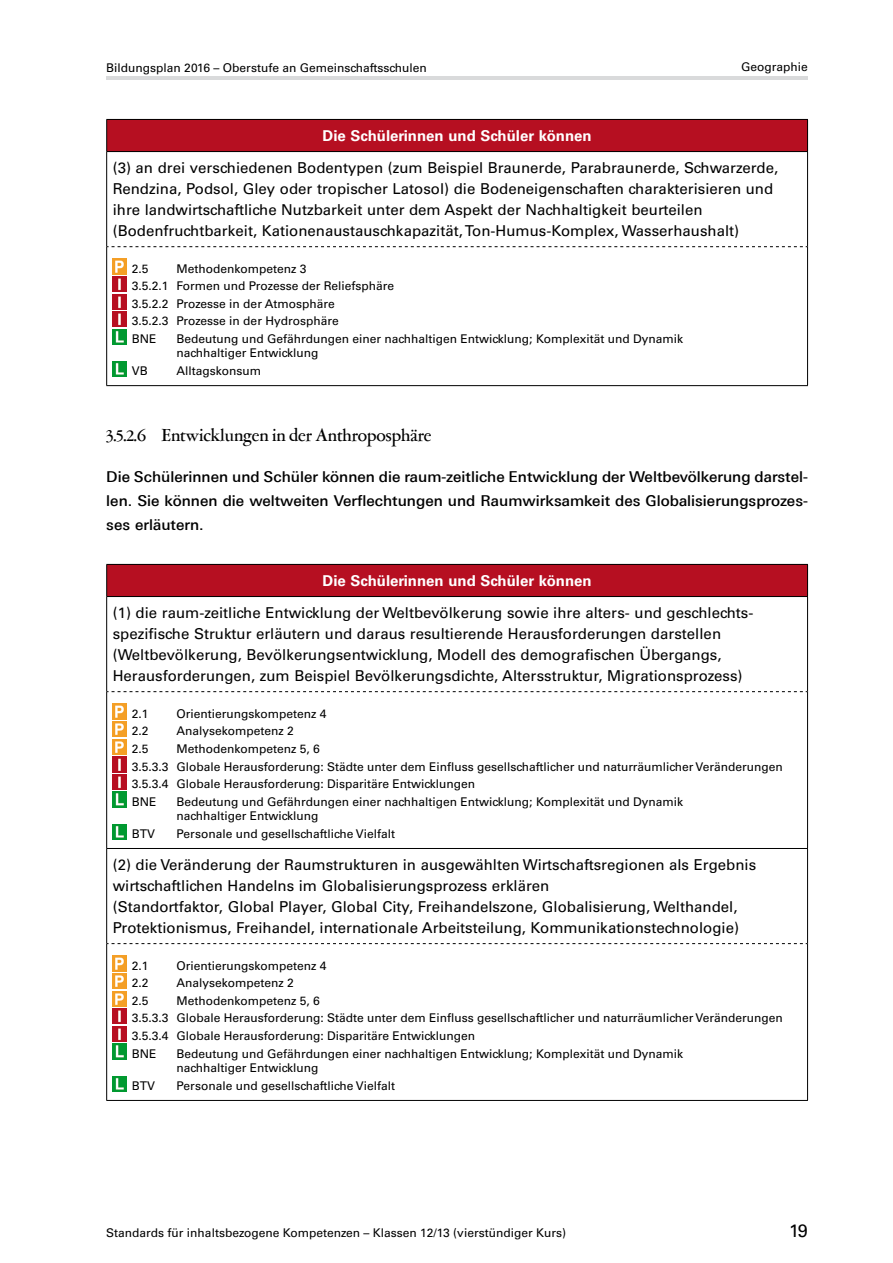
<style>
.page{position:relative;width:893px;height:1263px;background:#fff}
.page>*{position:absolute;margin:0;border:0;box-sizing:border-box;transform-origin:0 0}
.t1{font:500 19.5px "Garamont Amst SH";color:#000}
.t2{font:18px "Univers LT Std";color:#000}
.t3{font:15px/21px "Univers LT Std";color:#000}
.t4{font:500 15px/24px "Linotype Univers 530";color:#000;text-align:justify}
.t5{font:700 15px "Univers LT Std";color:#fff}
.t6{font:12px/17.5px "Univers LT Std";color:#000}
</style>
<div class="page">
<hr style="left:106px;top:77px;width:702px;height:3px;background:#d9dadb">
<div style="left:107px;top:119px;width:700px;height:33px;background:#b60f21"></div>
<hr style="left:106px;top:119px;width:702px;height:1px;background:#000">
<hr style="left:106px;top:120px;width:1px;height:31px;background:#000">
<hr style="left:807px;top:120px;width:1px;height:31px;background:#000">
<hr style="left:106px;top:151px;width:702px;height:1px;background:#000">
<hr style="left:106px;top:152px;width:1px;height:95px;background:#000">
<hr style="left:807px;top:152px;width:1px;height:95px;background:#000">
<svg style="left:107px;top:246px;width:700px;height:1px"></svg>
<hr style="left:106px;top:247px;width:1px;height:138px;background:#000">
<hr style="left:807px;top:247px;width:1px;height:138px;background:#000">
<hr style="left:106px;top:385px;width:702px;height:1px;background:#000">
<img style="left:113px;top:259px;width:14px;height:15px">
<img style="left:113px;top:277px;width:14px;height:15px">
<img style="left:113px;top:294px;width:14px;height:15px">
<img style="left:113px;top:312px;width:14px;height:15px">
<img style="left:113px;top:329px;width:14px;height:15px">
<img style="left:113px;top:361px;width:14px;height:15px">
<div style="left:107px;top:564px;width:700px;height:32px;background:#b60f21"></div>
<hr style="left:106px;top:564px;width:702px;height:1px;background:#000">
<hr style="left:106px;top:565px;width:1px;height:31px;background:#000">
<hr style="left:807px;top:565px;width:1px;height:31px;background:#000">
<hr style="left:106px;top:596px;width:702px;height:1px;background:#000">
<hr style="left:106px;top:597px;width:1px;height:95px;background:#000">
<hr style="left:807px;top:597px;width:1px;height:95px;background:#000">
<svg style="left:107px;top:691px;width:700px;height:1px"></svg>
<hr style="left:106px;top:692px;width:1px;height:156px;background:#000">
<hr style="left:807px;top:692px;width:1px;height:156px;background:#000">
<hr style="left:106px;top:848px;width:702px;height:1px;background:#000">
<hr style="left:106px;top:849px;width:1px;height:95px;background:#000">
<hr style="left:807px;top:849px;width:1px;height:95px;background:#000">
<svg style="left:107px;top:943px;width:700px;height:1px"></svg>
<hr style="left:106px;top:944px;width:1px;height:156px;background:#000">
<hr style="left:807px;top:944px;width:1px;height:156px;background:#000">
<hr style="left:106px;top:1100px;width:702px;height:1px;background:#000">
<img style="left:113px;top:704px;width:14px;height:15px">
<img style="left:113px;top:721px;width:14px;height:16px">
<img style="left:113px;top:739px;width:14px;height:15px">
<img style="left:113px;top:757px;width:14px;height:15px">
<img style="left:113px;top:774px;width:14px;height:15px">
<img style="left:113px;top:792px;width:14px;height:15px">
<img style="left:113px;top:824px;width:14px;height:15px">
<img style="left:113px;top:956px;width:14px;height:15px">
<img style="left:113px;top:973px;width:14px;height:16px">
<img style="left:113px;top:991px;width:14px;height:15px">
<img style="left:113px;top:1009px;width:14px;height:15px">
<img style="left:113px;top:1026px;width:14px;height:15px">
<img style="left:113px;top:1044px;width:14px;height:15px">
<img style="left:113px;top:1076px;width:14px;height:15px">
<p class="t6" style="left:106px;top:59px;width:322px">Bildungsplan 2016 – Oberstufe an Gemeinschaftsschulen</p>
<p class="t6" style="left:741px;top:58px;width:68px">Geographie</p>
<p class="t5" style="left:323px;top:127px;width:271px">Die Schülerinnen und Schüler können</p>
<p class="t3" style="left:113px;top:157px;width:667px">(3) an drei verschiedenen Bodentypen (zum Beispiel Braunerde, Parabraunerde, Schwarzerde, Rendzina, Podsol, Gley oder tropischer Latosol) die Bodeneigenschaften charakterisieren und ihre landwirtschaftliche Nutzbarkeit unter dem Aspekt der Nachhaltigkeit beurteilen (Bodenfruchtbarkeit, Kationenaustauschkapazität, Ton-Humus-Komplex, Wasserhaushalt)</p>
<p class="t6" style="left:132px;top:260px;width:18px">2.5</p>
<p class="t6" style="left:132px;top:260px;width:264px;text-indent:45px">Methodenkompetenz 3<br>3.5.2.1 Formen und Prozesse der Reliefsphäre<br>3.5.2.2 Prozesse in der Atmosphäre<br>3.5.2.3 Prozesse in der Hydrosphäre<br>BNE</p>
<p class="t6" style="left:176px;top:331px;width:508px;line-height:14.4px">Bedeutung und Gefährdungen einer nachhaltigen Entwicklung; Komplexität und Dynamik nachhaltiger Entwicklung</p>
<p class="t6" style="left:132px;top:362px;width:18px">VB</p>
<p class="t6" style="left:176px;top:362px;width:86px">Alltagskonsum</p>
<h1 class="t1" style="left:106px;top:426px;width:326px">3.5.2.6 Entwicklungen in der Anthroposphäre</h1>
<p class="t4" style="left:106px;top:465px;width:703px">Die Schülerinnen und Schüler können die raum-zeitliche Entwicklung der Weltbevölkerung darstel&shy;len. Sie können die weltweiten Verflechtungen und Raumwirksamkeit des Globalisierungsprozes&shy;ses erläutern.</p>
<p class="t5" style="left:323px;top:572px;width:271px">Die Schülerinnen und Schüler können</p>
<p class="t3" style="left:113px;top:602px;width:642px">(1) die raum-zeitliche Entwicklung der Weltbevölkerung sowie ihre alters- und geschlechts&shy;spezifische Struktur erläutern und daraus resultierende Herausforderungen darstellen (Weltbevölkerung, Bevölkerungsentwicklung, Modell des demografischen Übergangs, Herausforderungen, zum Beispiel Bevölkerungsdichte, Altersstruktur, Migrationsprozess)</p>
<p class="t6" style="left:132px;top:705px;width:18px">2.1</p>
<p class="t6" style="left:176px;top:705px;width:152px">Orientierungskompetenz 4</p>
<p class="t6" style="left:132px;top:722px;width:18px">2.2</p>
<p class="t6" style="left:176px;top:722px;width:119px">Analysekompetenz 2</p>
<p class="t6" style="left:132px;top:740px;width:18px">2.5</p>
<p class="t6" style="left:132px;top:740px;width:652px;text-indent:45px">Methodenkompetenz 5, 6<br>3.5.3.3 Globale Herausforderung: Städte unter dem Einfluss gesellschaftlicher und naturräumlicher Veränderungen 3.5.3.4 Globale Herausforderung: Disparitäre Entwicklungen<br>BNE</p>
<p class="t6" style="left:176px;top:794px;width:508px;line-height:14.4px">Bedeutung und Gefährdungen einer nachhaltigen Entwicklung; Komplexität und Dynamik nachhaltiger Entwicklung</p>
<p class="t6" style="left:132px;top:825px;width:25px">BTV</p>
<p class="t6" style="left:176px;top:825px;width:220px">Personale und gesellschaftliche Vielfalt</p>
<p class="t3" style="left:113px;top:854px;width:645px">(2) die Veränderung der Raumstrukturen in ausgewählten Wirtschaftsregionen als Ergebnis wirtschaftlichen Handelns im Globalisierungsprozess erklären<br>(Standortfaktor, Global Player, Global City, Freihandelszone, Globalisierung, Welthandel, Protektionismus, Freihandel, internationale Arbeitsteilung, Kommunikationstechnologie)</p>
<p class="t6" style="left:132px;top:956px;width:18px">2.1</p>
<p class="t6" style="left:176px;top:956px;width:152px">Orientierungskompetenz 4</p>
<p class="t6" style="left:132px;top:974px;width:18px">2.2</p>
<p class="t6" style="left:176px;top:974px;width:119px">Analysekompetenz 2</p>
<p class="t6" style="left:132px;top:992px;width:18px">2.5</p>
<p class="t6" style="left:132px;top:992px;width:652px;text-indent:45px">Methodenkompetenz 5, 6<br>3.5.3.3 Globale Herausforderung: Städte unter dem Einfluss gesellschaftlicher und naturräumlicher Veränderungen 3.5.3.4 Globale Herausforderung: Disparitäre Entwicklungen<br>BNE</p>
<p class="t6" style="left:176px;top:1046px;width:508px;line-height:14.4px">Bedeutung und Gefährdungen einer nachhaltigen Entwicklung; Komplexität und Dynamik nachhaltiger Entwicklung</p>
<p class="t6" style="left:132px;top:1077px;width:25px">BTV</p>
<p class="t6" style="left:176px;top:1077px;width:220px">Personale und gesellschaftliche Vielfalt</p>
<p class="t6" style="left:106px;top:1224px;width:461px">Standards für inhaltsbezogene Kompetenzen – Klassen 12/13 (vierstündiger Kurs)</p>
<h2 class="t2" style="left:789px;top:1220px;width:20px">19</h2>
</div>
